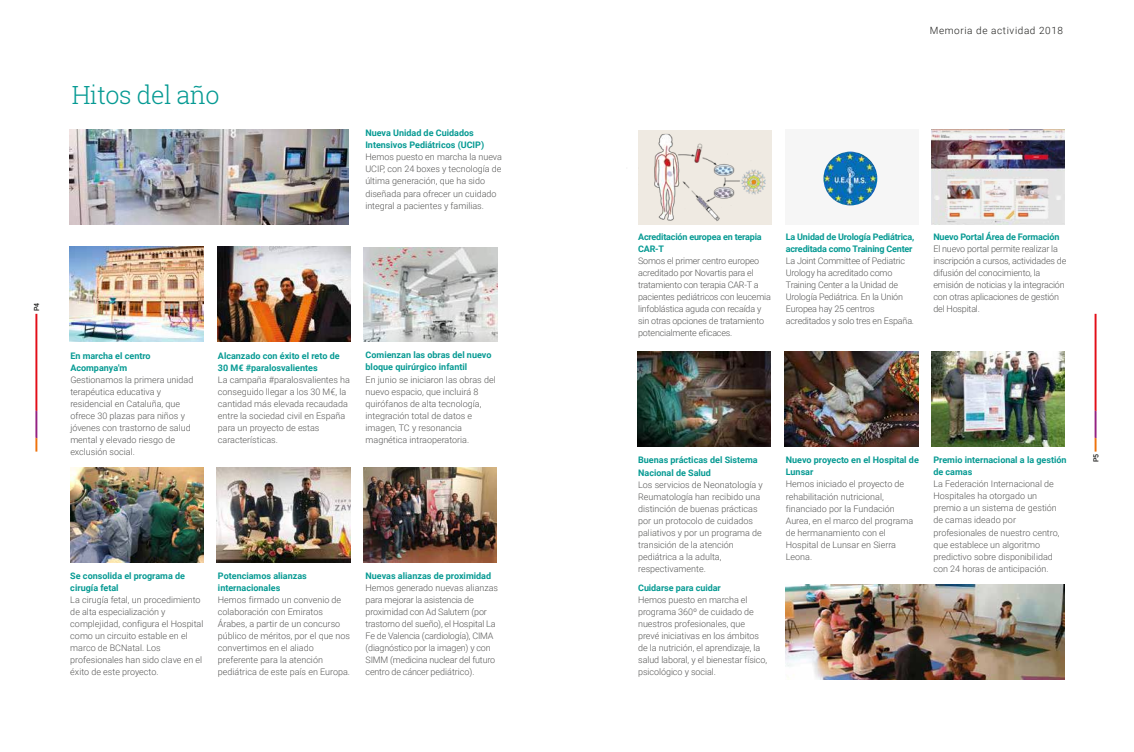
<style>
.page{position:relative;width:1134px;height:752px;background:#fff}
.page>*{position:absolute;margin:0;border:0;box-sizing:border-box;transform-origin:0 0}
.t1{font:300 25px "Roboto Slab";letter-spacing:-.02em;color:#069a93}
.t2{font:300 10px "Roboto";letter-spacing:.06em;color:#1d1d1b}
.t3{font:300 9px/12px "Roboto";color:#575756}
.t4{font:300 9px/12px "Roboto";letter-spacing:-.02em;color:#575756}
.t5{font:700 9px/12px "Roboto";color:#069a93}
.t6{font:700 9px/12px "Roboto";letter-spacing:-.02em;color:#069a93}
.t7{font:500 7px "Roboto";color:#1d1d1b}
</style>
<div class="page">
<div style="left:638px;top:130px;width:133px;height:95px;background:#efeae2"></div>
<img style="left:785px;top:351px;width:133px;height:95px">
<img style="left:932px;top:351px;width:133px;height:95px">
<img style="left:638px;top:351px;width:133px;height:95px">
<img style="left:786px;top:584px;width:278px;height:95px">
<div style="left:785px;top:130px;width:133px;height:95px;background:#f6f6f6"></div>
<img style="left:931px;top:130px;width:133px;height:95px">
<svg style="left:35px;top:313px;width:2px;height:138px"></svg>
<svg style="left:1094px;top:313px;width:2px;height:138px"></svg>
<img style="left:70px;top:130px;width:279px;height:95px">
<img style="left:217px;top:246px;width:133px;height:95px">
<img style="left:364px;top:247px;width:133px;height:94px">
<img style="left:70px;top:246px;width:133px;height:95px">
<img style="left:70px;top:467px;width:133px;height:95px">
<img style="left:217px;top:467px;width:133px;height:95px">
<img style="left:364px;top:467px;width:133px;height:95px">
<img style="left:654px;top:134px;width:112px;height:87px">
<img style="left:823px;top:151px;width:54px;height:54px;border-radius:27px">
<h1 class="t1" style="left:72px;top:78px;width:149px">Hitos del año</h1>
<p class="t5" style="left:365px;top:127px;width:131px;text-indent:6px">ova Unitat de Cures Intensives<br>Pediàtriques (UCIP)</p>
<p class="t3" style="left:387px;top:151px;width:115px">posat en marxa la nova UCIP,</p>
<p class="t3" style="left:365px;top:163px;width:142px">amb 24 boxs i tecnologia de darrera</p>
<p class="t3" style="left:365px;top:175px;width:139px">generació, que ha estat dissenyada</p>
<p class="t3" style="left:365px;top:187px;width:147px">per oferir una cura integral a p cients</p>
<p class="t3" style="left:370px;top:199px;width:108px">famílies, i els recursos és</p>
<p class="t5" style="left:365px;top:127px;width:120px">Nueva Unidad de Cuidados<br>Intensivos Pediátricos (UCIP)</p>
<p class="t3" style="left:365px;top:151px;width:138px">Hemos puesto en marcha la nueva<br>UCIP, con 24 boxes y tecnología de última generación, que ha sido diseñada para ofrecer un cuidado integral a pacientes y familias.</p>
<p class="t7" style="left:32px;top:311px;width:10px;rotate:-90deg">P4</p>
<p class="t5" style="left:70px;top:349px;width:82px">En marcha el centro<br>Acompanya'm</p>
<p class="t3" style="left:70px;top:373px;width:125px">Gestionamos la primera unidad terapéutica educativa y residencial en Cataluña, que ofrece 30 plazas para niños y jóvenes con trastorno de salud mental y elevado riesgo de exclusión social.</p>
<p class="t5" style="left:218px;top:349px;width:123px">Alcanzado con éxito el reto de<br>30 M€ #paralosvalientes</p>
<p class="t3" style="left:218px;top:373px;width:134px">La campaña #paralosvalientes ha conseguido llegar a los 30 M€, la cantidad más elevada recaudada entre la sociedad civil en España para un proyecto de estas características.</p>
<p class="t5" style="left:366px;top:349px;width:127px">Comienzan las obras del nuevo bloque quirúrgico infantil</p>
<p class="t3" style="left:366px;top:373px;width:132px">En junio se iniciaron las obras del nuevo espacio, que incluirá 8 quirófanos de alta tecnología, integración total de datos e imagen, TC y resonancia magnética intraoperatoria.</p>
<p class="t5" style="left:70px;top:569px;width:116px">Se consolida el programa de cirugía fetal</p>
<p class="t3" style="left:70px;top:593px;width:135px">La cirugía fetal, un procedimiento de alta especialización y complejidad, configura el Hospital como un circuito estable en el marco de BCNatal. Los profesionales han sido clave en el éxito de este proyecto.</p>
<p class="t5" style="left:218px;top:569px;width:90px">Potenciamos alianzas internacionales</p>
<p class="t3" style="left:218px;top:593px;width:134px">Hemos firmado un convenio de colaboración con Emiratos<br>Árabes, a partir de un concurso público de méritos, por el que nos convertimos en el aliado preferente para la atención pediátrica de este país en Europa.</p>
<p class="t5" style="left:366px;top:569px;width:127px">Nuevas alianzas de proximidad</p>
<p class="t4" style="left:366px;top:581px;width:134px">Hemos generado nuevas alianzas para mejorar la asistencia de proximidad con Ad Salutem (por trastorno del sueño), el Hospital La<br>Fe de Valencia (cardiología), CIMA (diagnóstico por la imagen) y con<br>SIMM (medicina nuclear del futuro centro de cáncer pediátrico).</p>
<p class="t2" style="left:930px;top:23px;width:135px">Memoria de actividad 2018</p>
<p class="t6" style="left:638px;top:230px;width:125px">Acreditación europea en terapia<br>CAR-T</p>
<p class="t4" style="left:638px;top:254px;width:134px">Somos el primer centro europeo acreditado por Novartis para el tratamiento con terapia CAR-T a pacientes pediátricos con leucemia linfoblástica aguda con recaída y sin otras opciones de tratamiento potencialmente eficaces.</p>
<p class="t6" style="left:786px;top:230px;width:130px">La Unidad de Urología Pediátrica, acreditada como Training Center</p>
<p class="t4" style="left:786px;top:254px;width:130px">La Joint Committee of Pediatric<br>Urology ha acreditado como<br>Training Center a la Unidad de<br>Urología Pediátrica. En la Unión<br>Europea hay 25 centros acreditados y solo tres en España.</p>
<p class="t6" style="left:933px;top:230px;width:128px">Nuevo Portal Área de Formación</p>
<p class="t4" style="left:933px;top:242px;width:134px">El nuevo portal permite realizar la inscripción a cursos, actividades de difusión del conocimiento, la emisión de noticias y la integración con otras aplicaciones de gestión del Hospital.</p>
<p class="t5" style="left:638px;top:453px;width:121px">Buenas prácticas del Sistema<br>Nacional de Salud</p>
<p class="t3" style="left:638px;top:477px;width:126px">Los servicios de Neonatología y<br>Reumatología han recibido una distinción de buenas prácticas por un protocolo de cuidados paliativos y por un programa de transición de la atención pediátrica a la adulta, respectivamente.</p>
<p class="t5" style="left:638px;top:581px;width:84px">Cuidarse para cuidar</p>
<p class="t3" style="left:638px;top:593px;width:131px">Hemos puesto en marcha el programa 360º de cuidado de nuestros profesionales, que prevé iniciativas en los ámbitos de la nutrición, el aprendizaje, la salud laboral, y el bienestar físico, psicológico y social.</p>
<p class="t5" style="left:786px;top:453px;width:135px">Nuevo proyecto en el Hospital de<br>Lunsar</p>
<p class="t3" style="left:786px;top:477px;width:129px">Hemos iniciado el proyecto de rehabilitación nutricional, financiado por la Fundación<br>Aurea, en el marco del programa de hermanamiento con el<br>Hospital de Lunsar en Sierra<br>Leona.</p>
<p class="t5" style="left:933px;top:453px;width:135px">Premio internacional a la gestión de camas</p>
<p class="t3" style="left:933px;top:477px;width:128px">La Federación Internacional de<br>Hospitales ha otorgado un premio a un sistema de gestión de camas ideado por profesionales de nuestro centro, que establece un algoritmo predictivo sobre disponibilidad con 24 horas de anticipación.</p>
<p class="t7" style="left:1091px;top:462px;width:10px;rotate:-90deg">P5</p>
</div>
